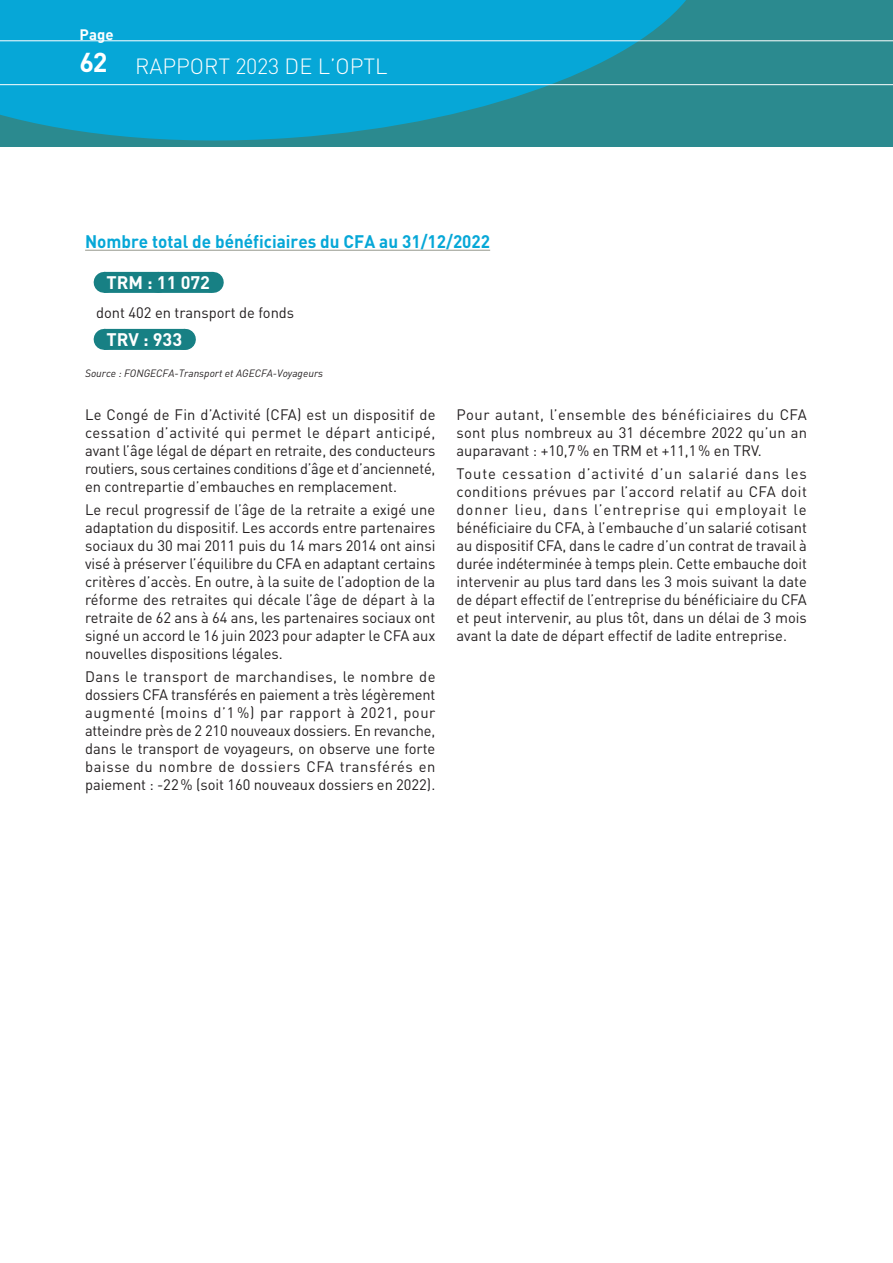
<style>
.page{position:relative;width:893px;height:1263px;background:#fff}
.page>*{position:absolute;margin:0;border:0;box-sizing:border-box;transform-origin:0 0}
.t1{font:300 21.75px "DINOT";color:#fff}
.Titre-TAB-p2{font:700 18px "DINOT";color:#06a7d7;scale:.95 1}
.source{font:700 18px "DINOT";color:#fff}
.TEXTE{font:15px/18px "DINOT";color:#231f20;text-align:justify}
.t2{font:700 15px "DINOT";color:#fff}
.source-2{font:italic 10.5px "DINOT";color:#231f20}
.s1{font-weight:700;font-size:27px}
</style>
<div class="page">
<div style="left:0;top:0;width:893px;height:147px;background:#2b8a8f"></div>
<svg style="left:0;top:0;width:700px;height:141px;fill:#06a7d7"></svg>
<svg style="left:0;top:40px;width:893px;height:45px"></svg>
<hr style="left:85px;top:250px;width:405px;height:1px;background:#95988c">
<div style="left:104px;top:272px;width:108px;height:21px;background:#178084"></div>
<svg style="left:161px;top:292px;width:24px;height:1px"></svg>
<svg style="left:212px;top:272px;width:1px;height:21px"></svg>
<div style="left:104px;top:329px;width:80px;height:21px;background:#178084"></div>
<svg style="left:144px;top:329px;width:41px;height:21px"></svg>
<p class="t2" style="left:80px;top:25px;width:35px">Page</p>
<h1 class="t1" style="left:80px;top:53px;width:310px"><span class="s1">62</span> RAPPORT 2023 DE L’OPTL</h1>
<p class="Titre-TAB-p2" style="left:85px;top:229px;width:428px">Nombre total de bénéficiaires du CFA au 31/12/2022</p>
<p class="source" style="left:106px;top:271px;width:105px">TRM : 11 072</p>
<p class="TEXTE" style="left:96px;top:303px;width:200px">dont 402 en transport de fonds</p>
<p class="source" style="left:106px;top:328px;width:77px">TRV : 933</p>
<p class="source-2" style="left:85px;top:366px;width:239px">Source : FONGECFA-Transport et AGECFA-Voyageurs</p>
<p class="TEXTE" style="left:85px;top:405px;width:352px">Le Congé de Fin d’Activité (CFA) est un dispositif de cessation d’activité qui permet le départ anticipé, avant l’âge légal de départ en retraite, des conducteurs routiers, sous certaines conditions d’âge et d’ancienneté, en contrepartie d’embauches en remplacement.</p>
<p class="TEXTE" style="left:85px;top:500px;width:352px">Le recul progressif de l’âge de la retraite a exigé une adaptation du dispositif. Les accords entre partenaires sociaux du 30 mai 2011 puis du 14 mars 2014 ont ainsi visé à préserver l’équilibre du CFA en adaptant certains critères d’accès. En outre, à la suite de l’adoption de la réforme des retraites qui décale l’âge de départ à la retraite de 62 ans à 64 ans, les partenaires sociaux ont signé un accord le 16 juin 2023 pour adapter le CFA aux nouvelles dispositions légales.</p>
<p class="TEXTE" style="left:85px;top:667px;width:352px">Dans le transport de marchandises, le nombre de dossiers CFA transférés en paiement a très légèrement augmenté (moins d’1 %) par rapport à 2021, pour atteindre près de 2 210 nouveaux dossiers. En revanche, dans le transport de voyageurs, on observe une forte baisse du nombre de dossiers CFA transférés en paiement : -22% (soit 160 nouveaux dossiers en 2022).</p>
<p class="TEXTE" style="left:457px;top:405px;width:352px">Pour autant, l’ensemble des bénéficiaires du CFA sont plus nombreux au 31 décembre 2022 qu’un an auparavant : +10,7% en TRM et +11,1% en TRV.</p>
<p class="TEXTE" style="left:457px;top:464px;width:352px">Toute cessation d’activité d’un salarié dans les conditions prévues par l’accord relatif au CFA doit donner lieu, dans l’entreprise qui employait le bénéficiaire du CFA, à l’embauche d’un salarié cotisant au dispositif CFA, dans le cadre d’un contrat de travail à durée indéterminée à temps plein. Cette embauche doit intervenir au plus tard dans les 3 mois suivant la date de départ effectif de l’entreprise du bénéficiaire du CFA et peut intervenir, au plus tôt, dans un délai de 3 mois avant la date de départ effectif de ladite entreprise.</p>
</div>
